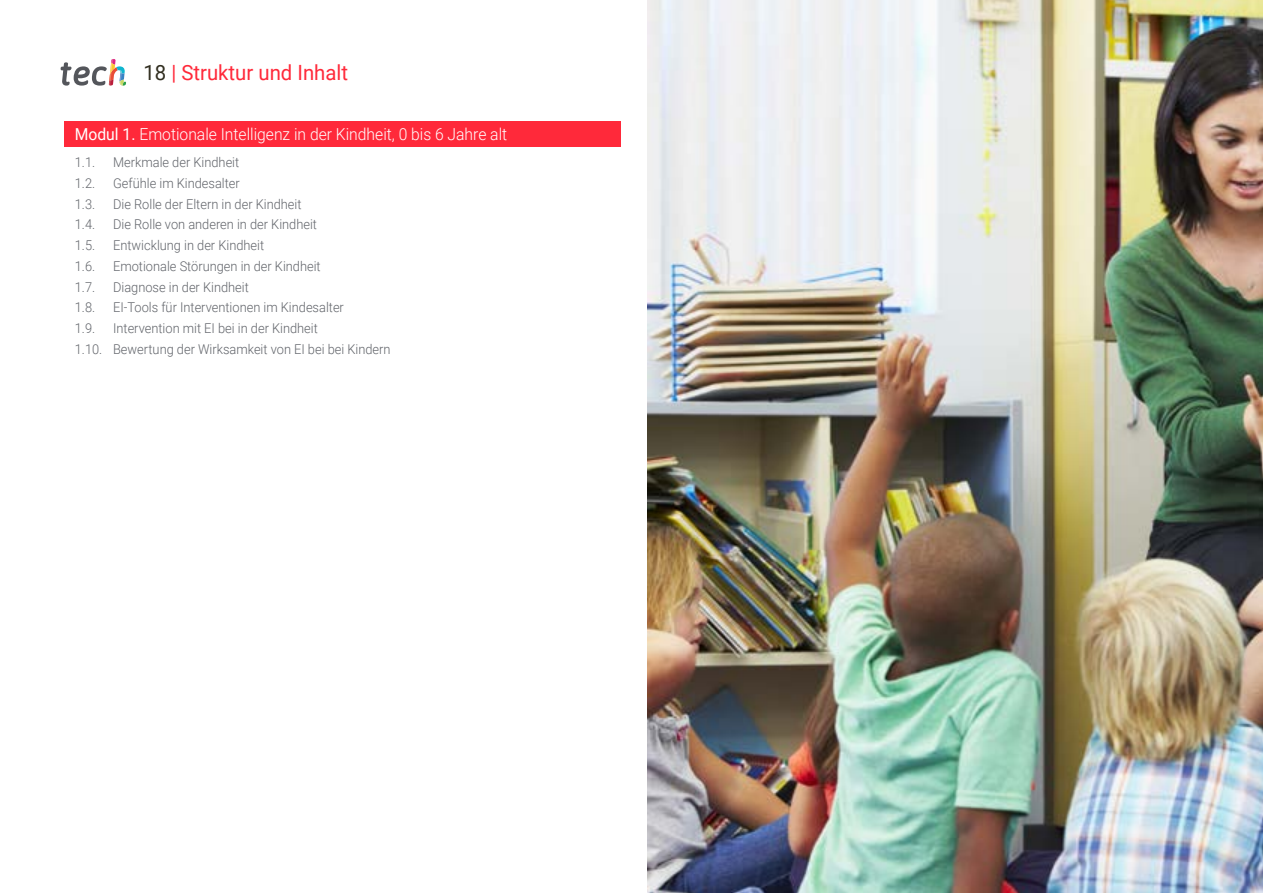
<style>
.page{position:relative;width:1263px;height:893px;background:#fff}
.page>*{position:absolute;margin:0;border:0;box-sizing:border-box;transform-origin:0 0}
.t1{font:21px "Roboto";color:#ff293a}
.t2{font:300 16.5px "Roboto";color:#fff;scale:.95 1}
.t3{font:300 13.5px/20.7px "Roboto";color:#61646a;scale:.95 1}
.s1{color:#312e20}
.s2{font-weight:400}
</style>
<div class="page">
<div style="left:64px;top:121px;width:557px;height:25px;background:#ff293a"></div>
<img style="left:648px;top:0;width:615px;height:893px">
<svg style="left:61px;top:59px;width:65px;height:27px"></svg>
<h1 class="t1" style="left:144px;top:57px;width:206px"><span class="s1">18</span> | Struktur und Inhalt</h1>
<p class="t2" style="left:75px;top:123px;width:457px"><span class="s2">Modul 1.</span> Emotionale Intelligenz in der Kindheit, 0 bis 6 Jahre alt</p>
<p class="t3" style="left:75px;top:151px;width:23px">1.1.</p>
<p class="t3" style="left:113px;top:151px;width:134px">Merkmale der Kindheit</p>
<p class="t3" style="left:75px;top:172px;width:23px">1.2.</p>
<p class="t3" style="left:113px;top:172px;width:135px">Gefühle im Kindesalter</p>
<p class="t3" style="left:75px;top:193px;width:23px">1.3.</p>
<p class="t3" style="left:113px;top:193px;width:200px">Die Rolle der Eltern in der Kindheit</p>
<p class="t3" style="left:75px;top:214px;width:23px">1.4.</p>
<p class="t3" style="left:113px;top:214px;width:216px">Die Rolle von anderen in der Kindheit</p>
<p class="t3" style="left:75px;top:234px;width:23px">1.5.</p>
<p class="t3" style="left:113px;top:234px;width:161px">Entwicklung in der Kindheit</p>
<p class="t3" style="left:75px;top:255px;width:23px">1.6.</p>
<p class="t3" style="left:113px;top:255px;width:220px">Emotionale Störungen in der Kindheit</p>
<p class="t3" style="left:75px;top:276px;width:23px">1.7.</p>
<p class="t3" style="left:113px;top:276px;width:144px">Diagnose in der Kindheit</p>
<p class="t3" style="left:75px;top:297px;width:23px">1.8.</p>
<p class="t3" style="left:113px;top:297px;width:244px">EI-Tools für Interventionen im Kindesalter</p>
<p class="t3" style="left:75px;top:317px;width:23px">1.9.</p>
<p class="t3" style="left:75px;top:317px;width:334px;text-indent:38px">Intervention mit EI bei in der Kindheit<br>1.10. Bewertung der Wirksamkeit von EI bei bei Kindern</p>
</div>
